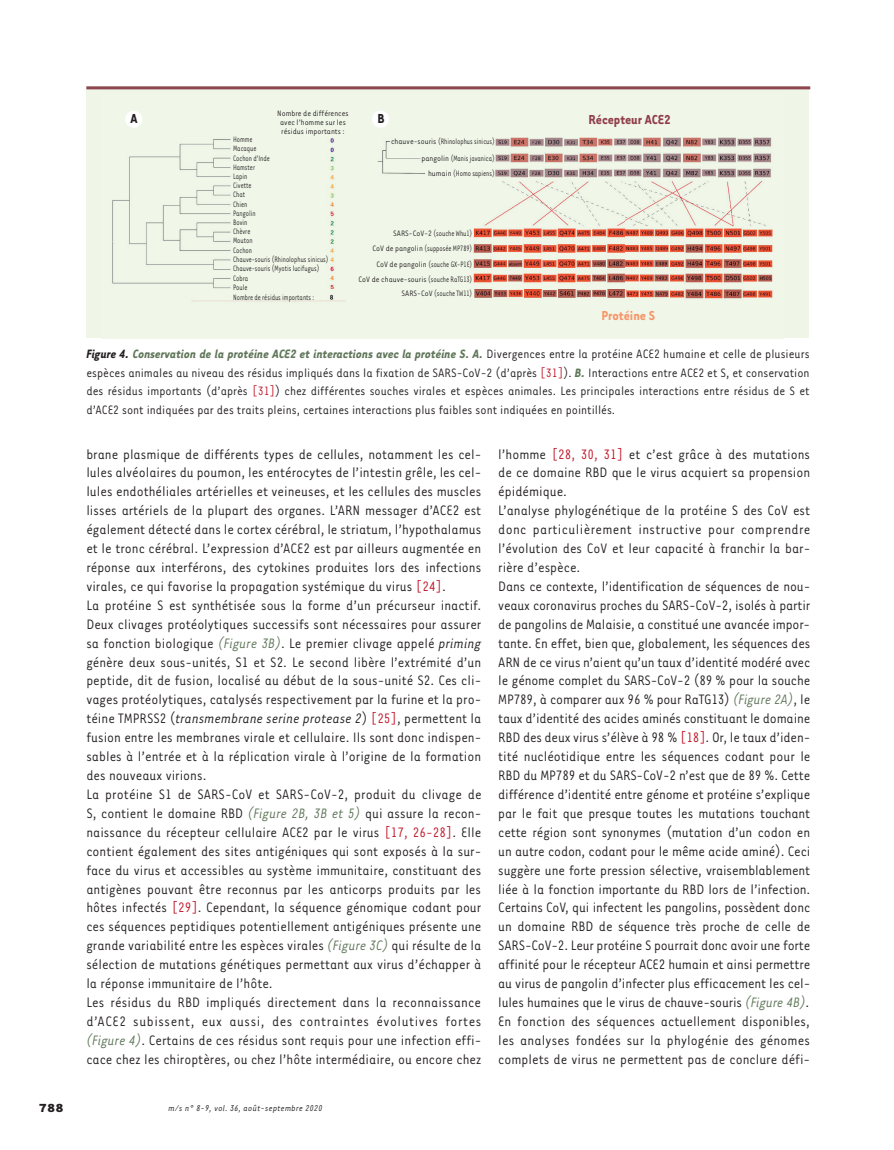
<style>
.page{position:relative;width:894px;height:1150px;background:#fff}
.page>*{position:absolute;margin:0;border:0;box-sizing:border-box;transform-origin:0 0}
.t1{font:15.75px/18.9px "Tarzana Narrow";color:#231f20}
.t2{font:700 15px "Tarzana Narrow";color:#913f4b}
.t3{font:700 15px "Tarzana Narrow";color:#f7966b}
.t4{font:700 15px "Tarzana Narrow";color:#231f20}
.t5{font:13.95px/18.9px "Tarzana Narrow";color:#231f20;text-align:justify}
.t6{font:700 13.5px "Tarzana Wide";color:#231f20}
.t7{font:italic 9.75px "Tarzana Narrow";letter-spacing:.025em;color:#231f20}
.t8{font:9px/9px "Tarzana Narrow";color:#231f20;text-align:right}
.t9{font:9px/9.4px "Tarzana Narrow";color:#231f20;scale:.82 1}
.s1{font-weight:700;font-style:italic}
.s2{font-weight:700;font-style:italic;color:#5f7659}
.s3{color:#c11527}
.s4{font-style:italic;color:#5f7659}
.s5{font-style:italic}
</style>
<div class="page">
<div style="left:86px;top:86px;width:722px;height:252px;background:#eff6e8"></div>
<img style="left:112px;top:111px;width:661px;height:191px">
<div style="left:125px;top:111px;width:17px;height:17px;background:#fff;border-radius:50%"></div>
<div style="left:372px;top:111px;width:17px;height:17px;background:#fff;border-radius:50%"></div>
<hr style="left:86px;top:86px;width:724px;height:3px;background:#8d454f">
<p class="t8" style="left:277px;top:109px;width:73px;text-align:center">Nombre de différences avec l’homme sur les résidus importants :</p>
<p class="t4" style="left:131px;top:109px;width:9px">A</p>
<p class="t4" style="left:377px;top:109px;width:9px">B</p>
<p class="t2" style="left:588px;top:110px;width:84px">Récepteur ACE2</p>
<p class="t9" style="left:233px;top:134px;width:46px">Homme<br>Macaque<br>Cochon d’Inde<br>Hamster<br>Lapin</p>
<p class="t9" style="left:233px;top:181px;width:29px;line-height:9px">Civette<br>Chat<br>Chien<br>Pangolin<br>Bovin</p>
<p class="t9" style="left:233px;top:226px;width:118px">Chèvre<br>Mouton<br>Cochon<br>Chauve-souris (Rhinolophus sinicus)<br>Chauve-souris (Myotis lucifugus)<br>Cobra<br>Poule<br>Nombre de résidus importants :</p>
<p class="t8" style="left:391px;top:133px;width:105px;line-height:16.6px">chauve-souris (Rhinolophus sinicus) pangolin (Manis javanica)</p>
<p class="t8" style="left:428px;top:168px;width:68px">humain (Homo sapiens)</p>
<p class="t8" style="left:372px;top:225px;width:101px;line-height:14.9px">SARS-CoV-2 (souche Whu1)<br>CoV de pangolin (supposée MP789)</p>
<p class="t8" style="left:358px;top:256px;width:115px;line-height:15.1px">CoV de pangolin (souche GX-P1E)<br>CoV de chauve-souris (souche RaTG13)</p>
<p class="t8" style="left:401px;top:288px;width:72px">SARS-CoV (souche TW11)</p>
<p class="t3" style="left:601px;top:306px;width:55px">Protéine S</p>
<p class="t5" style="left:86px;top:343px;width:724px"><span class="s1">Figure 4.</span> <span class="s2">Conservation de la protéine ACE2 et interactions avec la protéine S. A.</span> Divergences entre la protéine ACE2 humaine et celle de plusieurs espèces animales au niveau des résidus impliqués dans la fixation de SARS-CoV-2 (d’après <span class="s3">[31]</span>). <span class="s2">B.</span> Interactions entre ACE2 et S, et conservation des résidus importants (d’après <span class="s3">[31]</span>) chez différentes souches virales et espèces animales. Les principales interactions entre résidus de S et d’ACE2 sont indiquées par des traits pleins, certaines interactions plus faibles sont indiquées en pointillés.</p>
<p class="t1" style="left:86px;top:443px;width:397px">brane plasmique de différents types de cellules, notamment les cel&shy;lules alvéolaires du poumon, les entérocytes de l’intestin grêle, les cel&shy;lules endothéliales artérielles et veineuses, et les cellules des muscles lisses artériels de la plupart des organes. L’ARN messager d’ACE2 est également détecté dans le cortex cérébral, le striatum, l’hypothalamus et le tronc cérébral. L’expression d’ACE2 est par ailleurs augmentée en réponse aux interférons, des cytokines produites lors des infections virales, ce qui favorise la propagation systémique du virus <span class="s3">[24]</span>.<br>La protéine S est synthétisée sous la forme d’un précurseur inactif.<br>Deux clivages protéolytiques successifs sont nécessaires pour assurer sa fonction biologique <span class="s4">(Figure 3B)</span>. Le premier clivage appelé <span class="s5">priming </span>génère deux sous-unités, S1 et S2. Le second libère l’extrémité d’un peptide, dit de fusion, localisé au début de la sous-unité S2. Ces cli&shy;vages protéolytiques, catalysés respectivement par la furine et la pro&shy;téine TMPRSS2 (<span class="s5">transmembrane serine protease 2</span>) <span class="s3">[25]</span>, permettent la fusion entre les membranes virale et cellulaire. Ils sont donc indispen&shy;sables à l’entrée et à la réplication virale à l’origine de la formation des nouveaux virions.<br>La protéine S1 de SARS-CoV et SARS-CoV-2, produit du clivage de S, contient le domaine RBD <span class="s4">(Figure 2B, 3B et 5)</span> qui assure la recon&shy;naissance du récepteur cellulaire ACE2 par le virus <span class="s3">[17, 26-28]</span>. Elle contient également des sites antigéniques qui sont exposés à la sur&shy;face du virus et accessibles au système immunitaire, constituant des antigènes pouvant être reconnus par les anticorps produits par les hôtes infectés <span class="s3">[29]</span>. Cependant, la séquence génomique codant pour ces séquences peptidiques potentiellement antigéniques présente une grande variabilité entre les espèces virales <span class="s4">(Figure 3C)</span> qui résulte de la sélection de mutations génétiques permettant aux virus d’échapper à la réponse immunitaire de l’hôte.<br>Les résidus du RBD impliqués directement dans la reconnaissance d’ACE2 subissent, eux aussi, des contraintes évolutives fortes <span class="s4">(Figure 4)</span>. Certains de ces résidus sont requis pour une infection effi&shy;cace chez les chiroptères, ou chez l’hôte intermédiaire, ou encore chez</p>
<p class="t6" style="left:39px;top:1098px;width:26px">788</p>
<p class="t7" style="left:169px;top:1101px;width:155px">m/s n° 8-9, vol. 36, août-septembre 2020</p>
<p class="t1" style="left:498px;top:443px;width:314px">l’homme <span class="s3">[28, 30, 31]</span> et c’est grâce à des mutations de ce domaine RBD que le virus acquiert sa propension épidémique.<br>L’analyse phylogénétique de la protéine S des CoV est donc particulièrement instructive pour comprendre l’évolution des CoV et leur capacité à franchir la bar&shy;rière d’espèce.<br>Dans ce contexte, l’identification de séquences de nou&shy;veaux coronavirus proches du SARS-CoV-2, isolés à partir de pangolins de Malaisie, a constitué une avancée impor&shy;tante. En effet, bien que, globalement, les séquences des ARN de ce virus n’aient qu’un taux d’identité modéré avec le génome complet du SARS-CoV-2 (89 % pour la souche MP789, à comparer aux 96 % pour RaTG13) <span class="s4">(Figure 2A)</span>, le taux d’identité des acides aminés constituant le domaine RBD des deux virus s’élève à 98 % <span class="s3">[18]</span>. Or, le taux d’iden&shy;tité nucléotidique entre les séquences codant pour le RBD du MP789 et du SARS-CoV-2 n’est que de 89 %. Cette différence d’identité entre génome et protéine s’explique par le fait que presque toutes les mutations touchant cette région sont synonymes (mutation d’un codon en un autre codon, codant pour le même acide aminé). Ceci suggère une forte pression sélective, vraisemblablement liée à la fonction importante du RBD lors de l’infection.<br>Certains CoV, qui infectent les pangolins, possèdent donc un domaine RBD de séquence très proche de celle de SARS-CoV-2. Leur protéine S pourrait donc avoir une forte affinité pour le récepteur ACE2 humain et ainsi permettre au virus de pangolin d’infecter plus efficacement les cel&shy;lules humaines que le virus de chauve-souris <span class="s4">(Figure 4B)</span>.<br>En fonction des séquences actuellement disponibles, les analyses fondées sur la phylogénie des génomes complets de virus ne permettent pas de conclure défi-</p>
</div>
